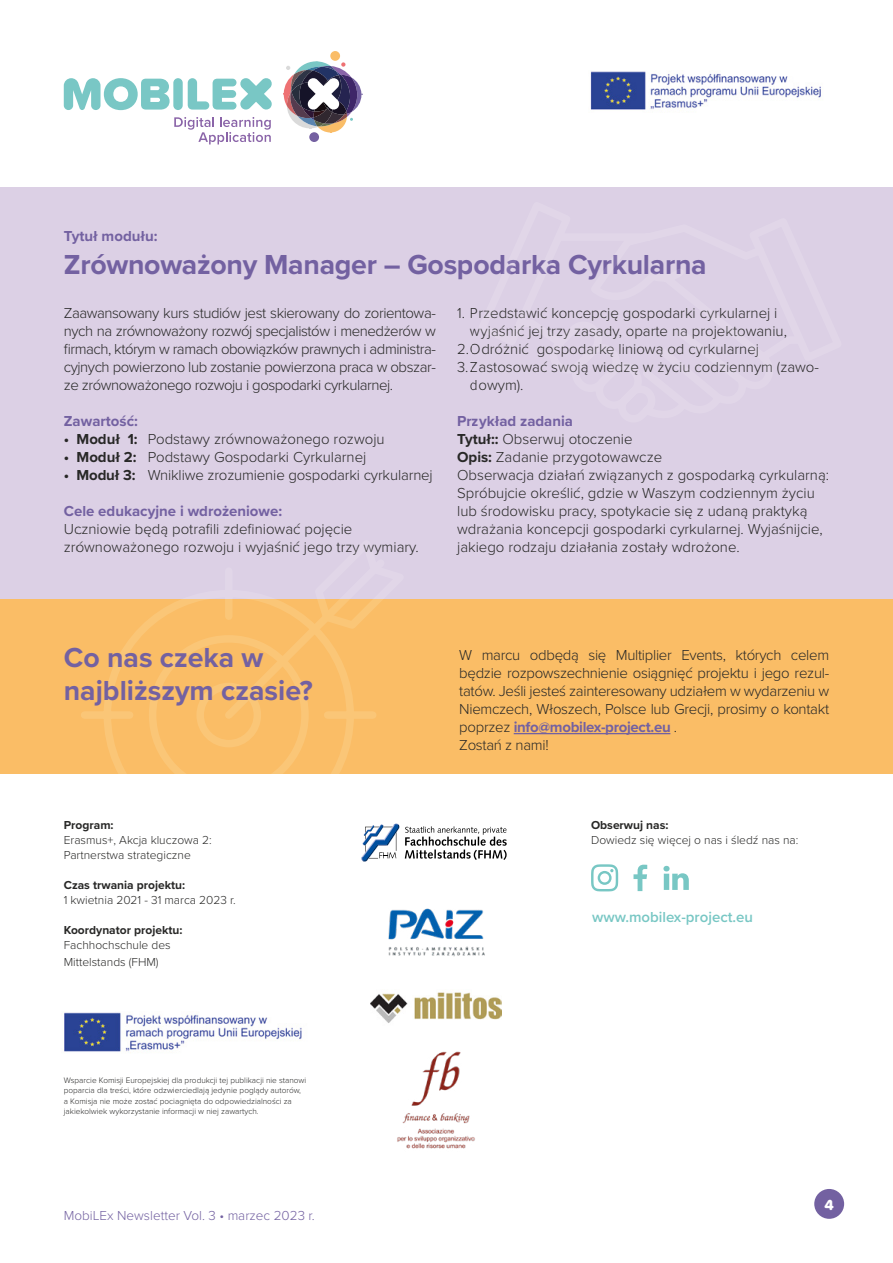
<style>
.page{position:relative;width:893px;height:1263px;background:#fff}
.page>*{position:absolute;margin:0;border:0;box-sizing:border-box;transform-origin:0 0}
.t1{font:700 28.5px/33px "Proxima Nova";letter-spacing:-.01em;color:#7361a1}
.t2{font:15.3px "Proxima Soft Extrabld";color:#fff}
.t3{font:300 15px/18px "Proxima Nova";color:#282827}
.t4{font:300 15px/18px "Proxima Nova";letter-spacing:-.02em;color:#282827}
.t5{font:700 15px "Proxima Nova";color:#7361a1}
.t6{font:600 15px "Proxima Nova";color:#78c7c4}
.t7{font:300 13.5px "Proxima Nova";color:#7361a1}
.t8{font:300 12px/15px "Proxima Nova";color:#282827}
.t9{font:700 12px "Proxima Nova";color:#282827}
.t10{font:300 8.25px/10.5px "Proxima Nova";color:#282827}
.s1{font-weight:700}
.s2{font-weight:700;color:#7361a1}
</style>
<div class="page">
<div style="left:330px;top:51px;width:10px;height:10px;background:#fabd68;border-radius:50%"></div>
<div style="left:309px;top:132px;width:10px;height:10px;background:#7460a1;border-radius:50%"></div>
<svg style="left:284px;top:61px;width:77px;height:71px"></svg>
<svg style="left:64px;top:78px;width:106px;height:32px"></svg>
<div style="left:173px;top:78px;width:10px;height:32px;background:#79c7c5;border-radius:5px"></div>
<svg style="left:188px;top:78px;width:84px;height:32px"></svg>
<svg style="left:174px;top:117px;width:97px;height:27px"></svg>
<div style="left:814px;top:1189px;width:30px;height:30px;background:#7361a1;border-radius:50%"></div>
<img style="left:590px;top:70px;width:231px;height:40px">
<div style="left:0;top:187px;width:893px;height:413px;background:#dcd0e5"></div>
<div style="left:0;top:600px;width:893px;height:174px;background:#fabd66"></div>
<svg style="left:77px;top:599px;width:276px;height:175px"></svg>
<div style="left:196px;top:683px;width:65px;height:64px;border:8px solid #fff;border-radius:50%"></div>
<svg style="left:218px;top:599px;width:196px;height:127px"></svg>
<img style="left:388px;top:908px;width:97px;height:49px">
<img style="left:370px;top:992px;width:132px;height:31px">
<img style="left:397px;top:1051px;width:78px;height:98px">
<svg style="left:361px;top:823px;width:146px;height:39px"></svg>
<hr style="left:514px;top:733px;width:156px;height:1px;background:#7361a1">
<svg style="left:633px;top:865px;width:14px;height:26px"></svg>
<svg style="left:663px;top:866px;width:26px;height:24px"></svg>
<svg style="left:591px;top:864px;width:27px;height:27px"></svg>
<img style="left:64px;top:1012px;width:238px;height:41px">
<p class="t5" style="left:64px;top:225px;width:95px">Tytuł modułu:</p>
<h1 class="t1" style="left:64px;top:248px;width:644px">Zrównoważony Manager – Gospodarka Cyrkularna</h1>
<p class="t3" style="left:64px;top:303px;width:374px;text-align:justify">Zaawansowany kurs studiów jest skierowany do zorientowa&shy;nych na zrównoważony rozwój specjalistów i menedżerów w firmach, którym w ramach obowiązków prawnych i administra&shy;cyjnych powierzono lub zostanie powierzona praca w obszar&shy;ze zrównoważonego rozwoju i gospodarki cyrkularnej.</p>
<p class="t5" style="left:64px;top:410px;width:76px">Zawartość:</p>
<p class="t3" style="left:64px;top:429px;width:322px"><span class="s1">• Moduł 1:</span> Podstawy zrównoważonego rozwoju</p>
<p class="t3" style="left:64px;top:447px;width:304px"><span class="s1">• Moduł 2:</span> Podstawy Gospodarki Cyrkularnej</p>
<p class="t3" style="left:64px;top:465px;width:371px"><span class="s1">• Moduł 3:</span> Wnikliwe zrozumienie gospodarki cyrkularnej</p>
<p class="t5" style="left:64px;top:500px;width:220px">Cele edukacyjne i wdrożeniowe:</p>
<p class="t3" style="left:64px;top:519px;width:357px">Uczniowie będą potrafili zdefiniować pojęcie zrównoważonego rozwoju i wyjaśnić jego trzy wymiary.</p>
<p class="t3" style="left:457px;top:303px;width:322px">1. Przedstawić koncepcję gospodarki cyrkularnej i</p>
<p class="t3" style="left:470px;top:321px;width:319px">wyjaśnić jej trzy zasady, oparte na projektowaniu,</p>
<p class="t3" style="left:457px;top:339px;width:303px">2.Odróżnić gospodarkę liniową od cyrkularnej</p>
<p class="t3" style="left:457px;top:357px;width:363px">3.Zastosować swoją wiedzę w życiu codziennym (zawo-</p>
<p class="t3" style="left:470px;top:375px;width:55px">dowym).</p>
<p class="t3" style="left:457px;top:411px;width:374px"><span class="s2">Przykład zadania<br></span><span class="s1">Tytuł::</span> Obserwuj otoczenie<br><span class="s1">Opis:</span> Zadanie przygotowawcze<br>Obserwacja działań związanych z gospodarką cyrkularną:<br>Spróbujcie określić, gdzie w Waszym codziennym życiu lub środowisku pracy, spotykacie się z udaną praktyką wdrażania koncepcji gospodarki cyrkularnej. Wyjaśnijcie, jakiego rodzaju działania zostały wdrożone.</p>
<h1 class="t1" style="left:64px;top:641px;width:251px">Co nas czeka w najbliższym czasie?</h1>
<p class="t9" style="left:64px;top:816px;width:51px">Program:</p>
<p class="t8" style="left:64px;top:832px;width:150px">Erasmus+, Akcja kluczowa 2:<br>Partnerstwa strategiczne</p>
<p class="t9" style="left:64px;top:876px;width:123px">Czas trwania projektu:</p>
<p class="t8" style="left:64px;top:892px;width:173px">1 kwietnia 2021 - 31 marca 2023 r.</p>
<p class="t9" style="left:64px;top:921px;width:120px">Koordynator projektu:</p>
<p class="t8" style="left:64px;top:936px;width:108px;line-height:16.5px">Fachhochschule des<br>Mittelstands (FHM)</p>
<p class="t10" style="left:64px;top:1074px;width:244px">Wsparcie Komisji Europejskiej dla produkcji tej publikacji nie stanowi poparcia dla treści, które odzwierciedlają jedynie poglądy autorów, a Komisja nie może zostać pociagnięta do odpowiedzialności za jakiekolwiek wykorzystanie informacji w niej zawartych.</p>
<p class="t7" style="left:64px;top:1206px;width:252px">MobiLEx Newsletter Vol. 3 • marzec 2023 r.</p>
<p class="t4" style="left:459px;top:645px;width:371px">W marcu odbędą się Multiplier Events, których celem będzie rozpowszechnienie osiągnięć projektu i jego rezul&shy;tatów. Jeśli jesteś zainteresowany udziałem w wydarzeniu w Niemczech, Włoszech, Polsce lub Grecji, prosimy o kontakt poprzez <span class="s2">info@mobilex-project.eu</span> .<br>Zostań z nami!</p>
<p class="t9" style="left:591px;top:816px;width:79px">Obserwuj nas:</p>
<p class="t8" style="left:591px;top:832px;width:209px">Dowiedz się więcej o nas i śledź nas na:</p>
<p class="t6" style="left:592px;top:906px;width:162px">www.mobilex-project.eu</p>
<p class="t2" style="left:824px;top:1193px;width:11px">4</p>
</div>
